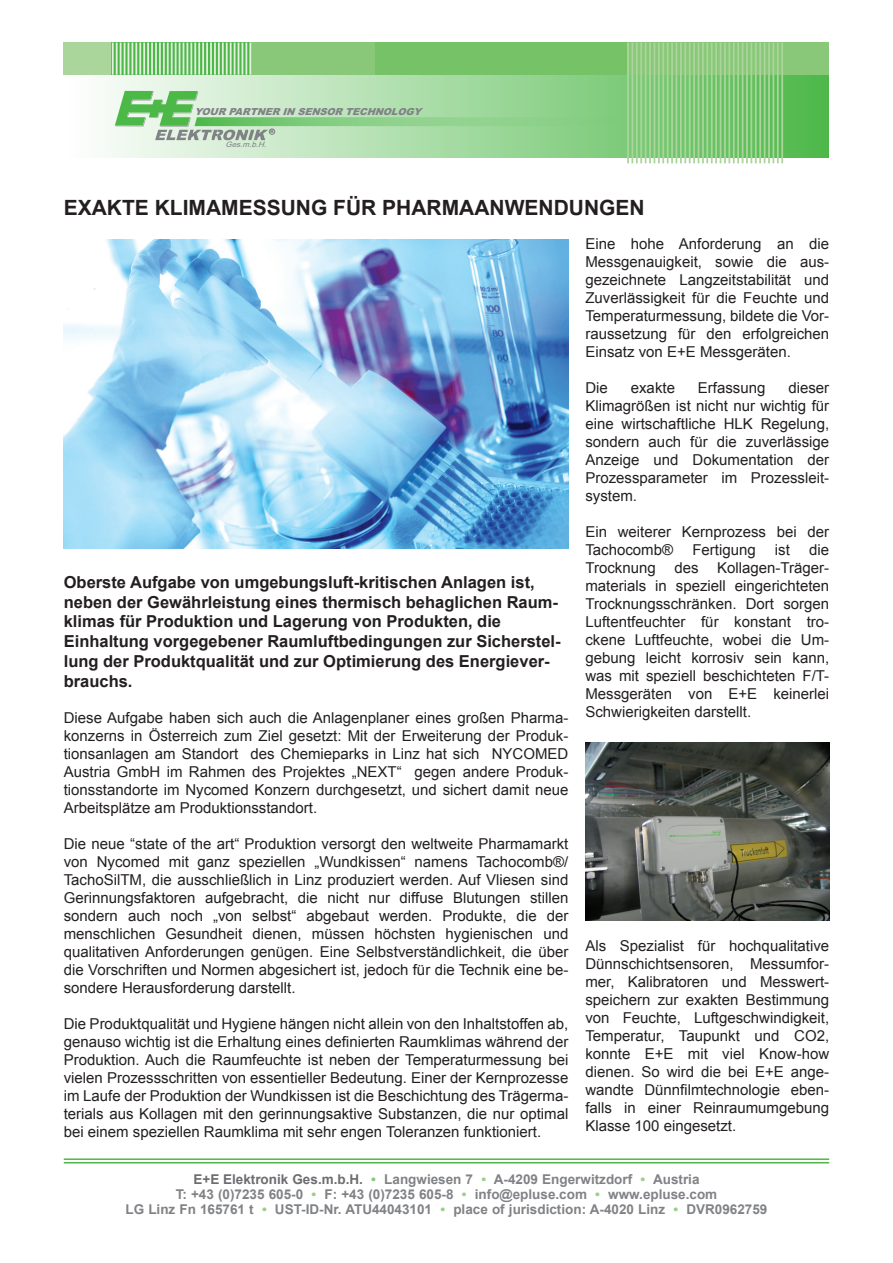
<style>
.page{position:relative;width:893px;height:1263px;background:#fff}
.page>*{position:absolute;margin:0;border:0;box-sizing:border-box;transform-origin:0 0}
.t1{font:700 21px "Arial";color:#231f20}
.t2{font:700 16.5px/19.8px "Arial";color:#231f20}
.t3{font:15px/18px "Arial";color:#231f20;text-align:justify}
.t4{font:700 13.5px/15px "Arial";color:#808285;text-align:center}
.t5{font:italic 900 9.75px "Arial";color:#808285}
.t6{font:italic 7.5px "Arial";color:#808285;scale:1.06 1}
.t7{font:900 4.8px "Arial";color:#808285}
.s1{color:#6c6d70}
.s2{color:#88c878}
.s3{color:#9acf8a}
</style>
<div class="page">
<hr style="left:64px;top:1162px;width:765px;height:1px;background:#4eb848">
<hr style="left:64px;top:1158px;width:765px;height:2px;background:#4eb848">
<img style="left:64px;top:240px;width:504px;height:309px">
<div style="left:64px;top:43px;width:263px;height:32px;background:#aad59b"></div>
<svg style="left:114px;top:43px;width:135px;height:32px;background:#60bf5b"></svg>
<div style="left:251px;top:43px;width:124px;height:32px;background:#88c878"></div>
<div style="left:383px;top:43px;width:446px;height:32px;background:#88c878"></div>
<hr style="left:112px;top:43px;width:2px;height:32px;background:#e3f0de">
<hr style="left:116px;top:43px;width:2px;height:32px;background:#e3f0de">
<hr style="left:120px;top:43px;width:1px;height:32px;background:#e3f0de">
<hr style="left:124px;top:43px;width:1px;height:32px;background:#e3f0de">
<hr style="left:128px;top:43px;width:1px;height:32px;background:#e3f0de">
<hr style="left:131px;top:43px;width:2px;height:32px;background:#e3f0de">
<hr style="left:135px;top:43px;width:2px;height:32px;background:#e3f0de">
<hr style="left:139px;top:43px;width:2px;height:32px;background:#e3f0de">
<hr style="left:143px;top:43px;width:2px;height:32px;background:#e3f0de">
<hr style="left:147px;top:43px;width:2px;height:32px;background:#e3f0de">
<hr style="left:151px;top:43px;width:2px;height:32px;background:#e3f0de">
<hr style="left:155px;top:43px;width:2px;height:32px;background:#e3f0de">
<hr style="left:159px;top:43px;width:2px;height:32px;background:#e3f0de">
<hr style="left:163px;top:43px;width:2px;height:32px;background:#e3f0de">
<hr style="left:167px;top:43px;width:2px;height:32px;background:#e3f0de">
<hr style="left:171px;top:43px;width:2px;height:32px;background:#e3f0de">
<hr style="left:175px;top:43px;width:2px;height:32px;background:#e3f0de">
<hr style="left:179px;top:43px;width:1px;height:32px;background:#e3f0de">
<hr style="left:183px;top:43px;width:1px;height:32px;background:#e3f0de">
<hr style="left:187px;top:43px;width:1px;height:32px;background:#e3f0de">
<hr style="left:190px;top:43px;width:2px;height:32px;background:#e3f0de">
<hr style="left:194px;top:43px;width:2px;height:32px;background:#e3f0de">
<hr style="left:198px;top:43px;width:2px;height:32px;background:#e3f0de">
<hr style="left:202px;top:43px;width:2px;height:32px;background:#e3f0de">
<hr style="left:206px;top:43px;width:2px;height:32px;background:#e3f0de">
<hr style="left:210px;top:43px;width:2px;height:32px;background:#e3f0de">
<hr style="left:214px;top:43px;width:2px;height:32px;background:#e3f0de">
<hr style="left:218px;top:43px;width:2px;height:32px;background:#e3f0de">
<hr style="left:222px;top:43px;width:2px;height:32px;background:#e3f0de">
<hr style="left:226px;top:43px;width:2px;height:32px;background:#e3f0de">
<hr style="left:230px;top:43px;width:2px;height:32px;background:#e3f0de">
<hr style="left:234px;top:43px;width:1px;height:32px;background:#e3f0de">
<hr style="left:238px;top:43px;width:1px;height:32px;background:#e3f0de">
<hr style="left:242px;top:43px;width:1px;height:32px;background:#e3f0de">
<hr style="left:245px;top:43px;width:2px;height:32px;background:#e3f0de">
<hr style="left:249px;top:43px;width:2px;height:32px;background:#e3f0de">
<div style="left:375px;top:43px;width:252px;height:32px;background:#76c266"></div>
<div style="left:64px;top:75px;width:765px;height:82px;background:linear-gradient(to right,#fefefe,#4fb94b)"></div>
<hr style="left:627px;top:43px;width:2px;height:120px;background:#aad59b">
<hr style="left:631px;top:43px;width:2px;height:120px;background:#aad59b">
<hr style="left:636px;top:43px;width:2px;height:120px;background:#aad59b">
<hr style="left:640px;top:43px;width:2px;height:120px;background:#aad59b">
<hr style="left:645px;top:43px;width:1px;height:120px;background:#aad59b">
<hr style="left:649px;top:43px;width:2px;height:120px;background:#aad59b">
<hr style="left:653px;top:43px;width:2px;height:120px;background:#aad59b">
<hr style="left:658px;top:43px;width:2px;height:120px;background:#aad59b">
<hr style="left:662px;top:43px;width:2px;height:120px;background:#aad59b">
<hr style="left:667px;top:43px;width:2px;height:120px;background:#aad59b">
<hr style="left:671px;top:43px;width:2px;height:120px;background:#aad59b">
<hr style="left:676px;top:43px;width:1px;height:120px;background:#aad59b">
<hr style="left:680px;top:43px;width:2px;height:120px;background:#aad59b">
<hr style="left:684px;top:43px;width:2px;height:120px;background:#aad59b">
<hr style="left:689px;top:43px;width:2px;height:120px;background:#aad59b">
<hr style="left:693px;top:43px;width:2px;height:120px;background:#aad59b">
<hr style="left:698px;top:43px;width:1px;height:120px;background:#aad59b">
<hr style="left:702px;top:43px;width:2px;height:120px;background:#aad59b">
<hr style="left:706px;top:43px;width:2px;height:120px;background:#aad59b">
<hr style="left:711px;top:43px;width:2px;height:120px;background:#aad59b">
<hr style="left:715px;top:43px;width:2px;height:120px;background:#aad59b">
<hr style="left:720px;top:43px;width:1px;height:120px;background:#aad59b">
<hr style="left:724px;top:43px;width:2px;height:120px;background:#aad59b">
<hr style="left:728px;top:43px;width:2px;height:120px;background:#aad59b">
<hr style="left:733px;top:43px;width:2px;height:120px;background:#aad59b">
<hr style="left:737px;top:43px;width:2px;height:120px;background:#aad59b">
<hr style="left:742px;top:43px;width:1px;height:120px;background:#aad59b">
<hr style="left:746px;top:43px;width:2px;height:120px;background:#aad59b">
<hr style="left:750px;top:43px;width:2px;height:120px;background:#aad59b">
<hr style="left:755px;top:43px;width:2px;height:120px;background:#aad59b">
<hr style="left:759px;top:43px;width:2px;height:120px;background:#aad59b">
<hr style="left:764px;top:43px;width:1px;height:120px;background:#aad59b">
<hr style="left:768px;top:43px;width:2px;height:120px;background:#aad59b">
<hr style="left:772px;top:43px;width:2px;height:120px;background:#aad59b">
<hr style="left:777px;top:43px;width:2px;height:120px;background:#aad59b">
<hr style="left:781px;top:43px;width:2px;height:120px;background:#aad59b">
<svg style="left:115px;top:91px;width:510px;height:49px;background:#a3d8a1"></svg>
<img style="left:585px;top:743px;width:244px;height:178px">
<p class="t5" style="left:195px;top:105px;width:232px">YOURPARTNERINSENSORTECHNOLOGY</p>
<p class="t7" style="left:270px;top:128px;width:5px">R</p>
<p class="t6" style="left:226px;top:139px;width:42px">Ges.m.b.H.</p>
<h1 class="t1" style="left:64px;top:194px;width:191px">Exakte Kli mamessung</h1>
<h1 class="t1" style="left:333px;top:194px;width:79px">für Phar</h1>
<h1 class="t1" style="left:442px;top:194px;width:34px">maan</h1>
<h1 class="t1" style="left:505px;top:194px;width:36px">wendungen</h1>
<p class="t3" style="left:585px;top:235px;width:245px">Eine hohe Anforderung an die Messgenauigkeit, sowie die aus&shy;gezeichnete Langzeitstabilität und Zuverlässigkeit für die Feuchte und Temperaturmessung, bildete die Vor&shy;raussetzung für den erfolgreichen Einsatz von E+E Messgeräten.</p>
<p class="t3" style="left:585px;top:379px;width:24px">Die</p>
<p class="t3" style="left:631px;top:379px;width:46px">exakte</p>
<p class="t3" style="left:698px;top:379px;width:69px">Erfassung</p>
<p class="t3" style="left:585px;top:379px;width:245px;text-indent:203px">dieser Klimagrößen ist nicht nur wichtig für eine wirtschaftliche HLK Regelung, sondern auch für die zuverlässige Anzeige und Dokumentation der Prozessparameter im Prozessleit&shy;system.</p>
<p class="t3" style="left:585px;top:523px;width:245px">Ein weiterer Kernprozess bei der<br>Tachocomb®</p>
<p class="t3" style="left:585px;top:541px;width:245px;text-indent:224px">die Trocknung des Kollagen-Träger&shy;materials in speziell eingerichteten Trocknungsschränken. Dort sorgen Luftentfeuchter für konstant tro&shy;ckene Luftfeuchte, wobei die Um&shy;gebung leicht korrosiv sein kann, was mit speziell beschichteten F/T-Messgeräten von E+E keinerlei Schwierigkeiten darstellt.</p>
<p class="t3" style="left:692px;top:541px;width:65px">Fertigung</p>
<p class="t3" style="left:775px;top:541px;width:16px">ist</p>
<p class="t2" style="left:64px;top:573px;width:498px">Oberste Aufgabe von umgebungsluft-kritischen Anlagen ist, neben der Gewährleistung eines thermisch behaglichen Raum&shy;klimas für Produktion und Lagerung von Produkten, die Einhaltung vorgegebener Raumluftbedingungen zur Sicherstel&shy;lung der Produktqualität und zur Optimierung des Energiever&shy;brauchs.</p>
<p class="t3" style="left:64px;top:709px;width:506px">Diese Aufgabe haben sich auch die Anlagenplaner eines großen Pharma&shy;konzerns in Österreich zum Ziel gesetzt: Mit der Erweiterung der Produk&shy;tionsanlagen am Standort des Chemieparks in Linz hat sich NYCOMED Austria GmbH im Rahmen des Projektes „NEXT“ gegen andere Produk&shy;tionsstandorte im Nycomed Konzern durchgesetzt, und sichert damit neue Arbeitsplätze am Produktionsstandort.</p>
<p class="t3" style="left:64px;top:835px;width:506px">Die neue “state of the art“ Produktion versorgt den weltweite Pharmamarkt von Nycomed mit ganz speziellen „Wundkissen“ namens Tachocomb®/ TachoSilTM, die ausschließlich in Linz produziert werden. Auf Vliesen sind Gerinnungsfaktoren aufgebracht, die nicht nur diffuse Blutungen stillen sondern auch noch „von selbst“ abgebaut werden. Produkte, die der menschlichen Gesundheit dienen, müssen höchsten hygienischen und qualitativen Anforderungen genügen. Eine Selbstverständlichkeit, die über die Vorschriften und Normen abgesichert ist, jedoch für die Technik eine be&shy;sondere Herausforderung darstellt.</p>
<p class="t3" style="left:64px;top:1015px;width:506px">Die Produktqualität und Hygiene hängen nicht allein von den Inhaltstoffen ab, genauso wichtig ist die Erhaltung eines definierten Raumklimas während der Produktion. Auch die Raumfeuchte ist neben der Temperaturmessung bei vielen Prozessschritten von essentieller Bedeutung. Einer der Kernprozesse im Laufe der Produktion der Wundkissen ist die Beschichtung des Trägerma&shy;terials aus Kollagen mit den gerinnungsaktive Substanzen, die nur optimal bei einem speziellen Raumklima mit sehr engen Toleranzen funktioniert.</p>
<p class="t4" style="left:125px;top:1172px;width:643px"><span class="s1">E+E Elektronik Ges.m.b.H.</span> <span class="s2">•</span> Langwiesen 7 <span class="s3">•</span> A-4209 Engerwitzdorf <span class="s3">•</span> Austria<br>T: +43 (0)7235 605-0 <span class="s3">•</span> F: +43 (0)7235 605-8 <span class="s3">•</span> info@epluse.com <span class="s3">•</span> www.epluse.com<br>LG Linz Fn 165761 t <span class="s3">•</span> UST-ID-Nr. ATU44043101 <span class="s3">•</span> place of jurisdiction: A-4020 Linz <span class="s3">•</span> DVR0962759</p>
<p class="t3" style="left:585px;top:937px;width:245px">Als Spezialist für hochqualitative Dünnschichtsensoren, Messumfor&shy;mer, Kalibratoren und Messwert&shy;speichern zur exakten Bestimmung von Feuchte, Luftgeschwindigkeit, Temperatur, Taupunkt und CO2, konnte E+E mit viel Know-how dienen. So wird die bei E+E ange&shy;wandte Dünnfilmtechnologie eben&shy;falls in einer Reinraumumgebung Klasse 100 eingesetzt.</p>
</div>
